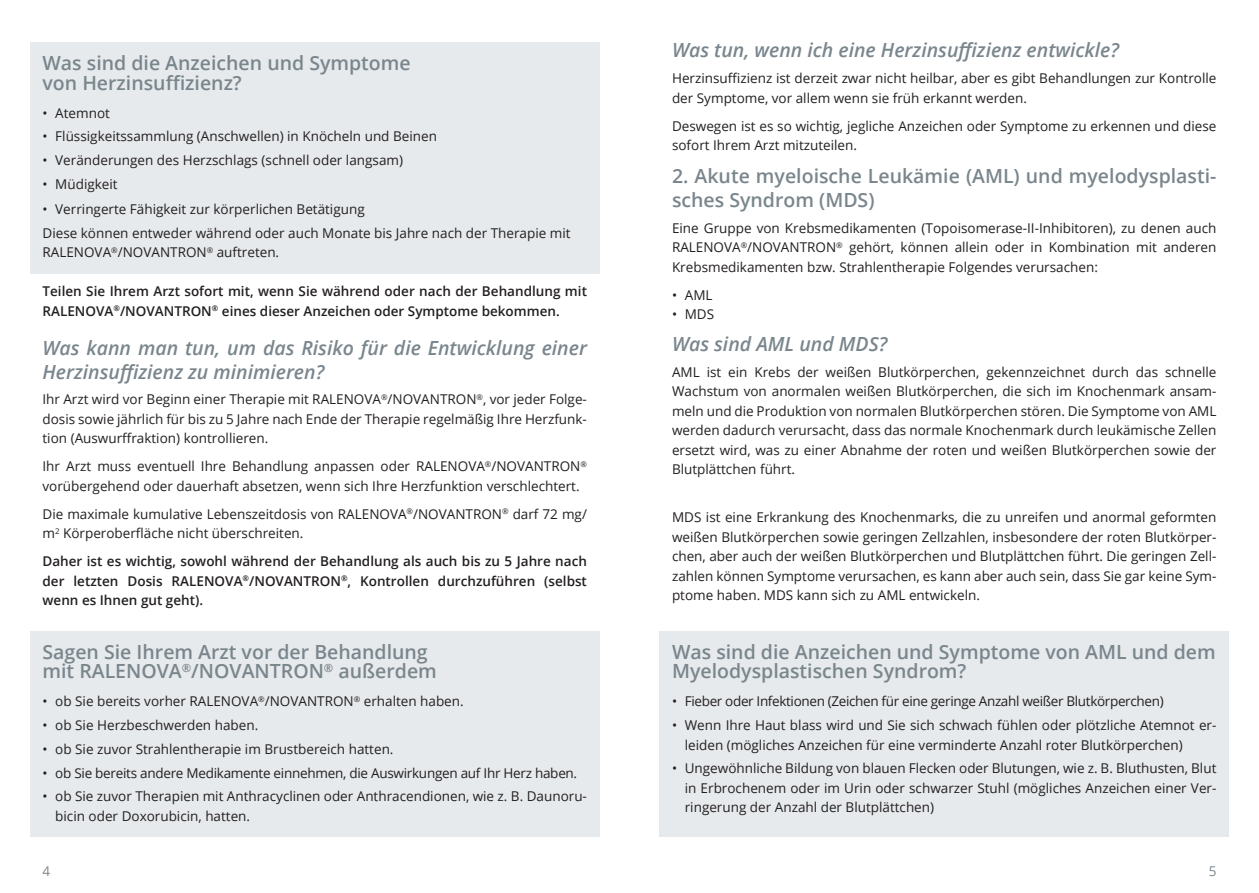
<style>
.page{position:relative;width:1259px;height:893px;background:#fff}
.page>*{position:absolute;margin:0;border:0;box-sizing:border-box;transform-origin:0 0}
.t1{font:600 19.5px/19.5px "Open Sans";color:#7a868d}
.t2{font:italic 600 19.5px/24px "Open Sans";color:#7a868d}
.t3{font:13.5px/19.5px "Open Sans";color:#231f20}
.t4{font:600 13.5px/19.5px "Open Sans";color:#231f20}
.t5{font:13.5px "Open Sans";letter-spacing:-.02em;color:#231f20}
.t6{font:13.5px "Open Sans";letter-spacing:-.025em;color:#231f20}
.t7{font:13.5px "Open Sans";color:#7a868d}
</style>
<div class="page">
<div style="left:30px;top:43px;width:570px;height:64px;background:#e7eaec"></div>
<div style="left:30px;top:95px;width:570px;height:39px;background:#e7eaec"></div>
<div style="left:30px;top:118px;width:570px;height:39px;background:#e7eaec"></div>
<div style="left:30px;top:142px;width:570px;height:39px;background:#e7eaec"></div>
<div style="left:30px;top:166px;width:570px;height:39px;background:#e7eaec"></div>
<div style="left:30px;top:191px;width:570px;height:39px;background:#e7eaec"></div>
<div style="left:30px;top:215px;width:570px;height:58px;background:#e7eaec"></div>
<div style="left:30px;top:631px;width:570px;height:65px;background:#e7eaec"></div>
<div style="left:30px;top:683px;width:570px;height:39px;background:#e7eaec"></div>
<div style="left:30px;top:707px;width:570px;height:39px;background:#e7eaec"></div>
<div style="left:30px;top:731px;width:570px;height:39px;background:#e7eaec"></div>
<div style="left:30px;top:755px;width:570px;height:39px;background:#e7eaec"></div>
<div style="left:30px;top:778px;width:570px;height:59px;background:#e7eaec"></div>
<div style="left:659px;top:631px;width:570px;height:73px;background:#e7eaec"></div>
<div style="left:659px;top:683px;width:570px;height:48px;background:#e7eaec"></div>
<div style="left:659px;top:707px;width:570px;height:67px;background:#e7eaec"></div>
<div style="left:659px;top:750px;width:570px;height:87px;background:#e7eaec"></div>
<h1 class="t1" style="left:43px;top:53px;width:370px">Was sind die Anzeichen und Symptome von Herzinsuffizienz?</h1>
<p class="t3" style="left:43px;top:103px;width:69px">• Atemnot</p>
<p class="t3" style="left:43px;top:126px;width:396px">• Flüssigkeitssammlung (Anschwellen) in Knöcheln und Beinen</p>
<p class="t3" style="left:43px;top:150px;width:362px">• Veränderungen des Herzschlags (schnell oder langsam)</p>
<p class="t3" style="left:43px;top:174px;width:77px">• Müdigkeit</p>
<p class="t3" style="left:43px;top:197px;width:529px;line-height:23.7px">• Verringerte Fähigkeit zur körperlichen Betätigung<br>Diese können entweder während oder auch Monate bis Jahre nach der Therapie mit</p>
<p class="t3" style="left:43px;top:242px;width:238px">RALENOVA<sup>®</sup>/NOVANTRON<sup>®</sup> auftreten.</p>
<p class="t4" style="left:43px;top:281px;width:546px">Teilen Sie Ihrem Arzt sofort mit, wenn Sie während oder nach der Behandlung mit<br>RALENOVA<sup>®</sup>/NOVANTRON<sup>®</sup> eines dieser Anzeichen oder Symptome bekommen.</p>
<h1 class="t2" style="left:43px;top:335px;width:546px">Was kann man tun, um das Risiko für die Entwicklung einer<br>Herzinsuffizienz zu minimieren?</h1>
<p class="t3" style="left:43px;top:389px;width:546px;text-align:justify">Ihr Arzt wird vor Beginn einer Therapie mit RALENOVA<sup>®</sup>/NOVANTRON<sup>®</sup>, vor jeder Folge&shy;dosis sowie jährlich für bis zu 5 Jahre nach Ende der Therapie regelmäßig Ihre Herzfunk&shy;tion (Auswurffraktion) kontrollieren.</p>
<p class="t3" style="left:43px;top:456px;width:546px">Ihr Arzt muss eventuell Ihre Behandlung anpassen oder RALENOVA<sup>®</sup>/NOVANTRON<sup>® </sup>vorübergehend oder dauerhaft absetzen, wenn sich Ihre Herzfunktion verschlechtert.</p>
<p class="t3" style="left:43px;top:504px;width:546px">Die maximale kumulative Lebenszeitdosis von RALENOVA<sup>®</sup>/NOVANTRON<sup>®</sup> darf 72 mg/ m<sup>2</sup> Körperoberfläche nicht überschreiten.</p>
<p class="t4" style="left:43px;top:551px;width:546px;text-align:justify">Daher ist es wichtig, sowohl während der Behandlung als auch bis zu 5 Jahre nach der letzten Dosis RALENOVA<sup>®</sup>/NOVANTRON<sup>®</sup>, Kontrollen durchzuführen (selbst wenn es Ihnen gut geht).</p>
<h1 class="t1" style="left:43px;top:642px;width:396px">Sagen Sie Ihrem Arzt vor der Behandlung mit RALENOVA<sup>®</sup>/NOVANTRON<sup>®</sup> außerdem</h1>
<p class="t3" style="left:43px;top:691px;width:423px">• ob Sie bereits vorher RALENOVA<sup>®</sup>/NOVANTRON<sup>®</sup> erhalten haben.</p>
<p class="t3" style="left:43px;top:715px;width:217px">• ob Sie Herzbeschwerden haben.</p>
<p class="t3" style="left:43px;top:739px;width:352px">• ob Sie zuvor Strahlentherapie im Brustbereich hatten.</p>
<p class="t5" style="left:43px;top:763px;width:536px">• ob Sie bereits andere Medikamente einnehmen, die Auswirkungen auf Ihr Herz haben.</p>
<p class="t3" style="left:55px;top:786px;width:533px;text-indent:-13px">• ob Sie zuvor Therapien mit Anthracyclinen oder Anthracendionen, wie z. B. Daunoru&shy;bicin oder Doxorubicin, hatten.</p>
<h1 class="t2" style="left:672px;top:38px;width:449px">Was tun, wenn ich eine Herzinsuffizienz entwickle?</h1>
<p class="t3" style="left:672px;top:68px;width:546px">Herzinsuffizienz ist derzeit zwar nicht heilbar, aber es gibt Behandlungen zur Kontrolle der Symptome, vor allem wenn sie früh erkannt werden.</p>
<p class="t3" style="left:672px;top:116px;width:546px">Deswegen ist es so wichtig, jegliche Anzeichen oder Symptome zu erkennen und diese sofort Ihrem Arzt mitzuteilen.</p>
<h1 class="t1" style="left:672px;top:163px;width:546px;line-height:24px">2. Akute myeloische Leukämie (AML) und myelodysplasti&shy;sches Syndrom (MDS)</h1>
<p class="t3" style="left:672px;top:218px;width:546px;text-align:justify">Eine Gruppe von Krebsmedikamenten (Topoisomerase-II-Inhibitoren), zu denen auch RALENOVA<sup>®</sup>/NOVANTRON<sup>®</sup> gehört, können allein oder in Kombination mit anderen Krebsmedikamenten bzw. Strahlentherapie Folgendes verursachen:</p>
<p class="t3" style="left:672px;top:285px;width:42px">• AML</p>
<p class="t3" style="left:672px;top:304px;width:44px">• MDS</p>
<h1 class="t2" style="left:672px;top:331px;width:217px">Was sind AML und MDS?</h1>
<p class="t3" style="left:672px;top:362px;width:546px;text-align:justify">AML ist ein Krebs der weißen Blutkörperchen, gekennzeichnet durch das schnelle Wachstum von anormalen weißen Blutkörperchen, die sich im Knochenmark ansam&shy;meln und die Produktion von normalen Blutkörperchen stören. Die Symptome von AML werden dadurch verursacht, dass das normale Knochenmark durch leukämische Zellen ersetzt wird, was zu einer Abnahme der roten und weißen Blutkörperchen sowie der Blutplättchen führt.</p>
<p class="t3" style="left:672px;top:507px;width:546px;text-align:justify">MDS ist eine Erkrankung des Knochenmarks, die zu unreifen und anormal geformten weißen Blutkörperchen sowie geringen Zellzahlen, insbesondere der roten Blutkörper&shy;chen, aber auch der weißen Blutkörperchen und Blutplättchen führt. Die geringen Zell&shy;zahlen können Symptome verursachen, es kann aber auch sein, dass Sie gar keine Sym&shy;ptome haben. MDS kann sich zu AML entwickeln.</p>
<h1 class="t1" style="left:672px;top:642px;width:545px">Was sind die Anzeichen und Symptome von AML und dem<br>Myelodysplastischen Syndrom?</h1>
<p class="t6" style="left:672px;top:692px;width:493px">• Fieber oder Infektionen (Zeichen für eine geringe Anzahl weißer Blutkörperchen)</p>
<p class="t3" style="left:685px;top:715px;width:533px;text-indent:-13px">• Wenn Ihre Haut blass wird und Sie sich schwach fühlen oder plötzliche Atemnot er&shy;leiden (mögliches Anzeichen für eine verminderte Anzahl roter Blutkörperchen)</p>
<p class="t3" style="left:685px;top:758px;width:533px;text-align:justify;text-indent:-13px">• Ungewöhnliche Bildung von blauen Flecken oder Blutungen, wie z. B. Bluthusten, Blut in Erbrochenem oder im Urin oder schwarzer Stuhl (mögliches Anzeichen einer Ver&shy;ringerung der Anzahl der Blutplättchen)</p>
<p class="t7" style="left:43px;top:862px;width:9px">4</p>
<p class="t7" style="left:1208px;top:862px;width:9px">5</p>
</div>
